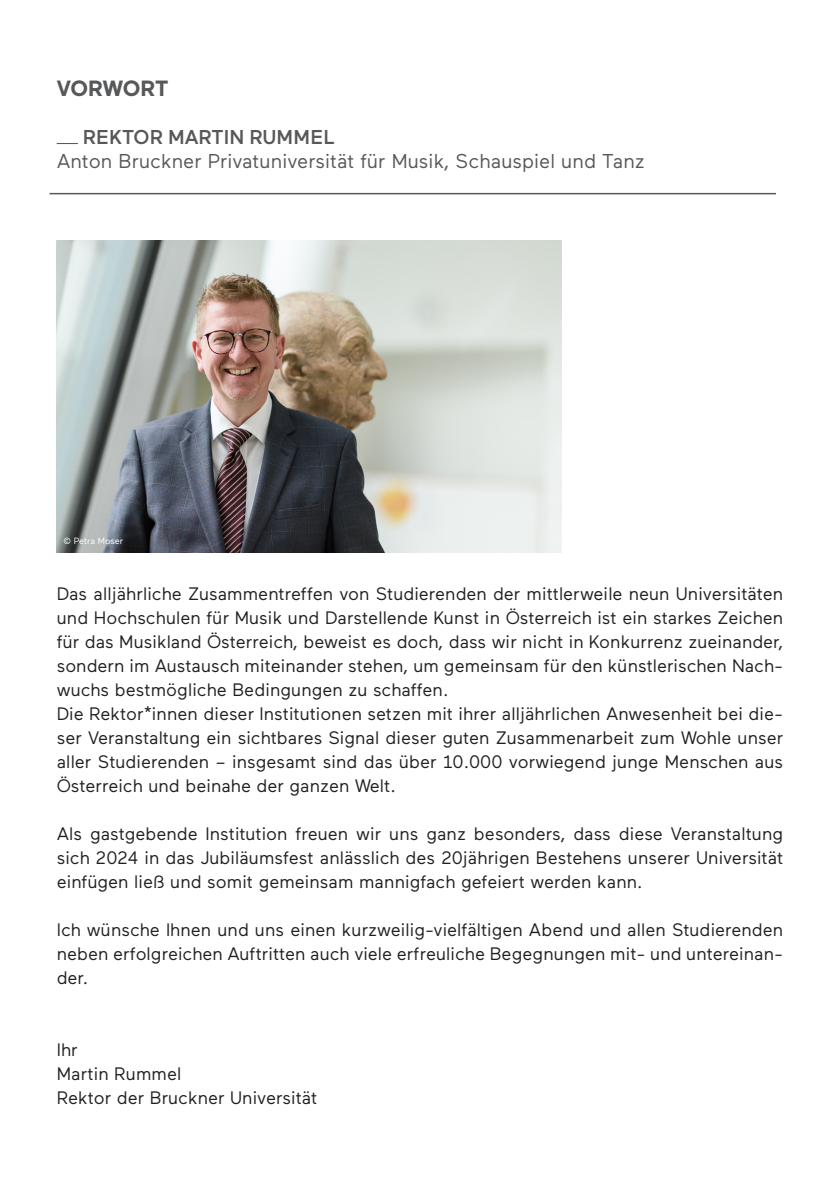
<style>
.page{position:relative;width:840px;height:1191px;background:#fff}
.page>*{position:absolute;margin:0;border:0;box-sizing:border-box;transform-origin:0 0}
.Programm{font:700 22px "Maax";letter-spacing:-.02em;color:#57585a}
.Programm-2{font:20px "Maax";color:#57585a}
.Programm-3{font:500 20px "Maax";color:#57585a}
.Programm-4{font:18px/24px "Maax";color:#231f20;text-align:justify}
.Copyright{font:9px "Maax";letter-spacing:-.005em;color:#fff}
</style>
<div class="page">
<svg style="left:57px;top:143px;width:21px;height:1px"></svg>
<hr style="left:49px;top:193px;width:726px;height:1px;background:#57585a">
<img style="left:57px;top:240px;width:504px;height:312px">
<p class="Programm" style="left:57px;top:76px;width:113px">VORWORT</p>
<p class="Programm-3" style="left:83px;top:126px;width:253px">REKTOR MARTIN RUMMEL</p>
<p class="Programm-2" style="left:57px;top:150px;width:589px">Anton Bruckner Privatuniversität für Musik, Schauspiel und Tanz</p>
<p class="Copyright" style="left:64px;top:536px;width:61px">© Petra Moser</p>
<p class="Programm-4" style="left:57px;top:582px;width:727px">Das alljährliche Zusammentreffen von Studierenden der mittlerweile neun Universitäten und Hochschulen für Musik und Darstellende Kunst in Österreich ist ein starkes Zeichen für das Musikland Österreich, beweist es doch, dass wir nicht in Konkurrenz zueinander, sondern im Austausch miteinander stehen, um gemeinsam für den künstlerischen Nach&shy;wuchs bestmögliche Bedingungen zu schaffen.</p>
<p class="Programm-4" style="left:57px;top:702px;width:727px">Die Rektor*innen dieser Institutionen setzen mit ihrer alljährlichen Anwesenheit bei die&shy;ser Veranstaltung ein sichtbares Signal dieser guten Zusammenarbeit zum Wohle unser aller Studierenden – insgesamt sind das über 10.000 vorwiegend junge Menschen aus Österreich und beinahe der ganzen Welt.</p>
<p class="Programm-4" style="left:57px;top:822px;width:727px">Als gastgebende Institution freuen wir uns ganz besonders, dass diese Veranstaltung sich 2024 in das Jubiläumsfest anlässlich des 20jährigen Bestehens unserer Universität einfügen ließ und somit gemeinsam mannigfach gefeiert werden kann.</p>
<p class="Programm-4" style="left:57px;top:918px;width:727px">Ich wünsche Ihnen und uns einen kurzweilig-vielfältigen Abend und allen Studierenden neben erfolgreichen Auftritten auch viele erfreuliche Begegnungen mit- und untereinan&shy;der.</p>
<p class="Programm-4" style="left:57px;top:1038px;width:23px">Ihr</p>
<p class="Programm-4" style="left:57px;top:1062px;width:126px">Martin Rummel</p>
<p class="Programm-4" style="left:57px;top:1086px;width:262px">Rektor der Bruckner Universität</p>
</div>
